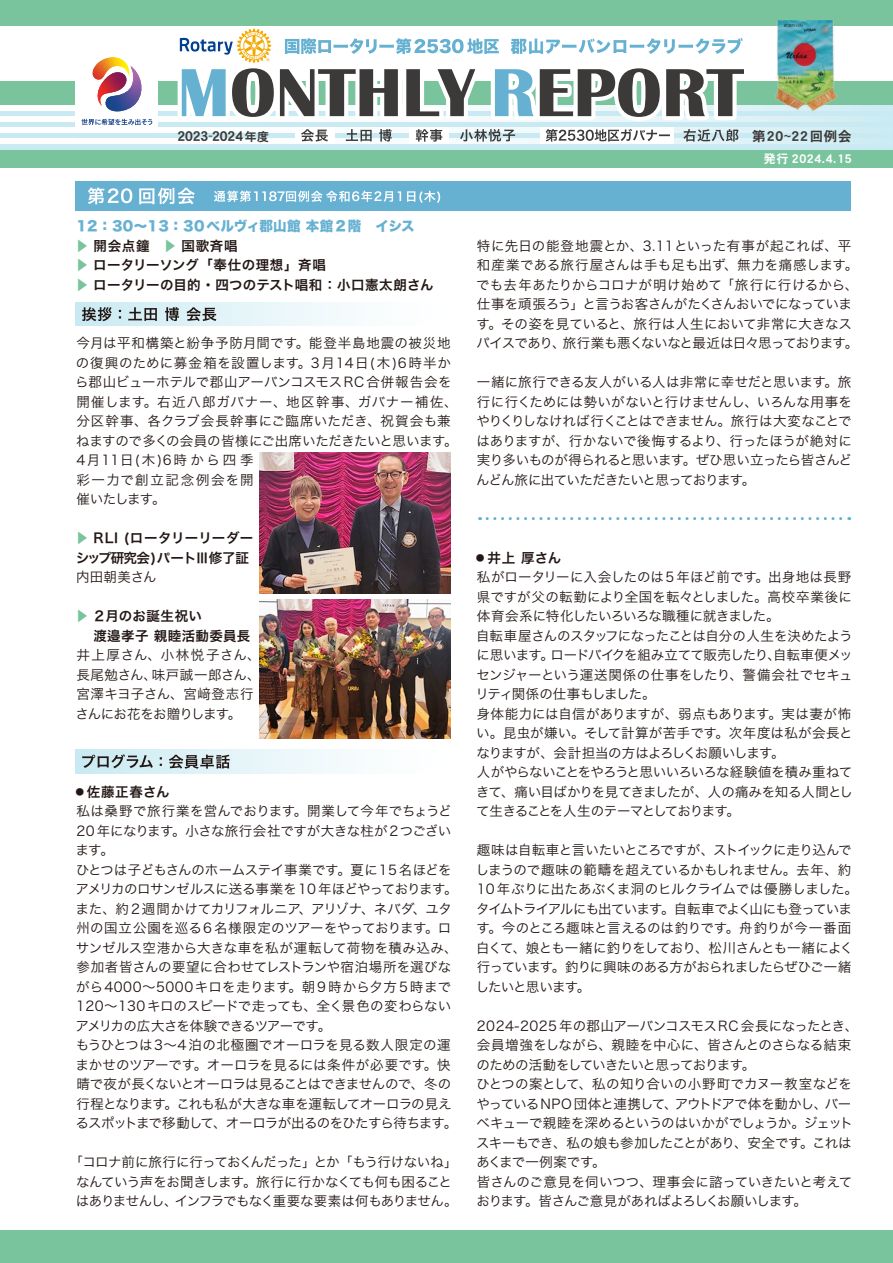
<style>
.page{position:relative;width:893px;height:1263px;background:#fff}
.page>*{position:absolute;margin:0;border:0;box-sizing:border-box;transform-origin:0 0}
.t1{font:13.5px/19.5px "Hira Kaku Pro W3";letter-spacing:-.015em;color:#221714}
.t2{font:13.5px/19.5px "Hira Kaku Pro W3";letter-spacing:.035em;color:#221714}
.t3{font:13.5px/19.5px "Hira Kaku Pro W3";letter-spacing:-.045em;color:#221714;text-align:center}
.t4{font:13.5px/19.5px "Hira Kaku Pro W6";letter-spacing:.02em;color:#221714}
.t5{font:13.5px/19.5px "Hira Kaku Pro W3";letter-spacing:.005em;color:#221714}
.t6{font:13.5px/19.5px "Hira Kaku Pro W6";letter-spacing:-.01em;color:#221714}
.t7{font:13.5px "Hira Kaku Std W8";letter-spacing:.03em;color:#66b1d2}
.t8{font:13.5px "DFHS Gothic W7 MP RKSJ H";letter-spacing:-.005em;color:#3c3a39}
.t9{font:13.5px "DFHS Gothic W7 MP RKSJ H";letter-spacing:.05em;color:#3c3a39}
.t10{font:12px "DFHS Gothic W7 MP RKSJ H";letter-spacing:.05em;color:#fff}
.s1{font-size:12px}
.s2{color:#79c49d}
.s3{font-family:"Koz Go Pr 6 N"}
.s4{font-family:"Hira Kaku Pro W3"}
</style>
<div class="page">
<div style="left:0;top:88px;width:893px;height:72px;background:#c9eaf2"></div>
<svg style="left:0;top:105px;width:770px;height:5px"></svg>
<svg style="left:0;top:116px;width:838px;height:5px"></svg>
<svg style="left:0;top:128px;width:838px;height:5px;background:#f2f9fb"></svg>
<svg style="left:0;top:139px;width:838px;height:5px;background:#f3fafb"></svg>
<div style="left:0;top:0;width:893px;height:25px;background:#79c49d"></div>
<div style="left:0;top:82px;width:893px;height:23px;background:#79c49d"></div>
<div style="left:0;top:150px;width:893px;height:18px;background:#79c49d"></div>
<div style="left:0;top:1230px;width:893px;height:33px;background:#79c49d"></div>
<img style="left:770px;top:20px;width:72px;height:92px">
<div style="left:75px;top:50px;width:83px;height:83px;background:#fff"></div>
<svg style="left:92px;top:57px;width:50px;height:55px"></svg>
<svg style="left:81px;top:119px;width:71px;height:6px"></svg>
<svg style="left:178px;top:29px;width:570px;height:92px"></svg>
<div style="left:75px;top:181px;width:776px;height:30px;background:#66b1d2"></div>
<img style="left:259px;top:453px;width:191px;height:140px">
<img style="left:259px;top:600px;width:191px;height:139px">
<svg style="left:88px;top:187px;width:44px;height:17px"></svg>
<svg style="left:139px;top:188px;width:56px;height:16px"></svg>
<svg style="left:214px;top:191px;width:187px;height:11px"></svg>
<svg style="left:407px;top:191px;width:33px;height:12px"></svg>
<div style="left:295px;top:127px;width:39px;height:17px;background:#fff"></div>
<svg style="left:301px;top:129px;width:27px;height:13px"></svg>
<svg style="left:346px;top:129px;width:26px;height:12px"></svg>
<svg style="left:379px;top:129px;width:13px;height:13px"></svg>
<div style="left:541px;top:127px;width:133px;height:17px;background:#fff"></div>
<svg style="left:546px;top:129px;width:124px;height:13px"></svg>
<svg style="left:683px;top:129px;width:55px;height:13px"></svg>
<div style="left:409px;top:127px;width:40px;height:17px;background:#fff"></div>
<svg style="left:416px;top:129px;width:26px;height:13px"></svg>
<svg style="left:460px;top:129px;width:55px;height:13px"></svg>
<div style="left:75px;top:303px;width:375px;height:23px;background:linear-gradient(to right,#cbeaf2,#fff)"></div>
<svg style="left:82px;top:307px;width:30px;height:14px"></svg>
<svg style="left:119px;top:310px;width:2px;height:8px"></svg>
<svg style="left:128px;top:307px;width:29px;height:14px"></svg>
<svg style="left:165px;top:307px;width:14px;height:14px"></svg>
<svg style="left:186px;top:307px;width:30px;height:14px"></svg>
<div style="left:75px;top:750px;width:375px;height:23px;background:linear-gradient(to right,#cbebf2,#fff)"></div>
<svg style="left:82px;top:754px;width:71px;height:14px"></svg>
<svg style="left:160px;top:757px;width:2px;height:9px"></svg>
<svg style="left:169px;top:754px;width:61px;height:15px"></svg>
<svg style="left:487px;top:517px;width:363px;height:3px"></svg>
<p class="t8" style="left:177px;top:130px;width:93px">2023-2024<span class="s1">年度</span></p>
<p class="t9" style="left:752px;top:129px;width:101px">第20~22回例会</p>
<p class="t7" style="left:76px;top:219px;width:340px">12：30～13：30ベルヴィ郡山館 本館2階　イシス</p>
<p class="t4" style="left:75px;top:235px;width:360px"><span class="s2">▶</span> 開会点鐘　<span class="s2">▶</span> 国歌斉唱<br><span class="s2">▶</span> ロータリーソング「奉仕の理想」斉唱<br><span class="s2">▶</span> ロータリーの目的・四つのテスト唱和：小口憲太朗さん</p>
<p class="t2" style="left:75px;top:332px;width:384px">今月は平和構築と紛争予防月間です。能登半島地震の被災地の復興のために募金箱を設置します。3月14日(木)6時半から郡山ビューホテルで郡山アーバンコスモスRC合併報告会を開催します。右近八郎ガバナー、地区幹事、ガバナー補佐、分区幹事、各クラブ会長幹事にご臨席いただき、祝賀会も兼ねますので多くの会員の皆様にご出席いただきたいと思います。<br>4月11日(木)6時から四季<br>彩一力で創立記念例会を開<br>催いたします。</p>
<p class="t6" style="left:75px;top:528px;width:180px"><span class="s2">▶</span> RLI (ロータリーリーダーシップ研究会)パートⅢ修了証</p>
<p class="t1" style="left:76px;top:566px;width:82px">内田朝美さん</p>
<p class="t4" style="left:93px;top:606px;width:159px;text-indent:-18px"><span class="s2">▶</span> ２月のお誕生祝い<br>渡邉孝子 親睦活動委員長</p>
<p class="t5" style="left:76px;top:644px;width:186px">井上厚さん、小林悦子さん、長尾勉さん、味戸誠一郎さん、宮澤キヨ子さん、宮<span class="s3">﨑</span>登志行さんにお花をお贈りします。</p>
<p class="t4" style="left:73px;top:781px;width:98px"><span class="s4">・</span>佐藤正春さん</p>
<p class="t1" style="left:76px;top:800px;width:384px">私は桑野で旅行業を営んでおります。開業して今年でちょうど<br>20 年になります。小さな旅行会社ですが大きな柱が 2つございます。<br>ひとつは子どもさんのホームステイ事業です。夏に15 名ほどをアメリカのロサンゼルスに送る事業を10 年ほどやっております。また、約 2 週間かけてカリフォルニア、アリゾナ、ネバダ、ユタ州の国立公園を巡る6名様限定のツアーをやっております。ロサンゼルス空港から大きな車を私が運転して荷物を積み込み、参加者皆さんの要望に合わせてレストランや宿泊場所を選びながら4000～5000キロを走ります。朝9時から夕方5時まで<br>120～130キロのスピードで走っても、全く景色の変わらないアメリカの広大さを体験できるツアーです。<br>もうひとつは3～4泊の北極圏でオーロラを見る数人限定の運まかせのツアーです。オーロラを見るには条件が必要です。快晴で夜が長くないとオーロラは見ることはできませんので、冬の行程となります。これも私が大きな車を運転してオーロラの見えるスポットまで移動して、オーロラが出るのをひたすら待ちます。</p>
<p class="t3" style="left:69px;top:1151px;width:390px">「コロナ前に旅行に行っておくんだった」とか「もう行けないね」なんていう声をお聞きします。旅行に行かなくても何も困ることはありませんし、インフラでもなく重要な要素は何もありません。</p>
<p class="t10" style="left:764px;top:153px;width:89px">発行 2024.4.15</p>
<p class="t1" style="left:476px;top:235px;width:383px">特に先日の能登地震とか、3.11といった有事が起これば、平和産業である旅行屋さんは手も足も出ず、無力を痛感します。でも去年あたりからコロナが明け始めて「旅行に行けるから、仕事を頑張ろう」と言うお客さんがたくさんおいでになっています。その姿を見ていると、旅行は人生において非常に大きなスパイスであり、旅行業も悪くないなと最近は日々思っております。</p>
<p class="t1" style="left:476px;top:372px;width:377px;text-align:justify">一緒に旅行できる友人がいる人は非常に幸せだと思います。旅行に行くためには勢いがないと行けませんし、いろんな用事をやりくりしなければ行くことはできません。旅行は大変なことではありますが、行かないで後悔するより、行ったほうが絶対に実り多いものが得られると思います。ぜひ思い立ったら皆さんどんどん旅に出ていただきたいと思っております。</p>
<p class="t4" style="left:474px;top:548px;width:89px"><span class="s4">・</span>井上 厚さん</p>
<p class="t1" style="left:475px;top:567px;width:379px">私がロータリーに入会したのは5年ほど前です。出身地は長野県ですが父の転勤により全国を転々としました。高校卒業後に体育会系に特化したいろいろな職種に就きました。<br>自転車屋さんのスタッフになったことは自分の人生を決めたように思います。ロードバイクを組み立てて販売したり、自転車便メッセンジャーという運送関係の仕事をしたり、警備会社でセキュリティ関係の仕事もしました。<br>身体能力には自信がありますが、弱点もあります。実は妻が怖い。昆虫が嫌い。そして計算が苦手です。次年度は私が会長となりますが、会計担当の方はよろしくお願いします。<br>人がやらないことをやろうと思いいろいろな経験値を積み重ねてきて、痛い目ばかりを見てきましたが、人の痛みを知る人間として生きることを人生のテーマとしております。</p>
<p class="t1" style="left:476px;top:840px;width:384px">趣味は自転車と言いたいところですが、ストイックに走り込んでしまうので趣味の範疇を超えているかもしれません。去年、約<br>10年ぶりに出たあぶくま洞のヒルクライムでは優勝しました。タイムトライアルにも出ています。自転車でよく山にも登っています。今のところ趣味と言えるのは釣りです。舟釣りが今一番面白くて、娘とも一緒に釣りをしており、松川さんとも一緒によく行っています。釣りに興味のある方がおられましたらぜひご一緒したいと思います。</p>
<p class="t1" style="left:476px;top:1015px;width:383px">2024-2025年の郡山アーバンコスモスRC会長になったとき、会員増強をしながら、親睦を中心に、皆さんとのさらなる結束のための活動をしていきたいと思っております。<br>ひとつの案として、私の知り合いの小野町でカヌー教室などをやっているNPO 団体と連携して、アウトドアで体を動かし、バーベキューで親睦を深めるというのはいかがでしょうか。ジェットスキーもでき、私の娘も参加したことがあり、安全です。これはあくまで一例案です。<br>皆さんのご意見を伺いつつ、理事会に諮っていきたいと考えております。皆さんご意見があればよろしくお願いします。</p>
</div>
